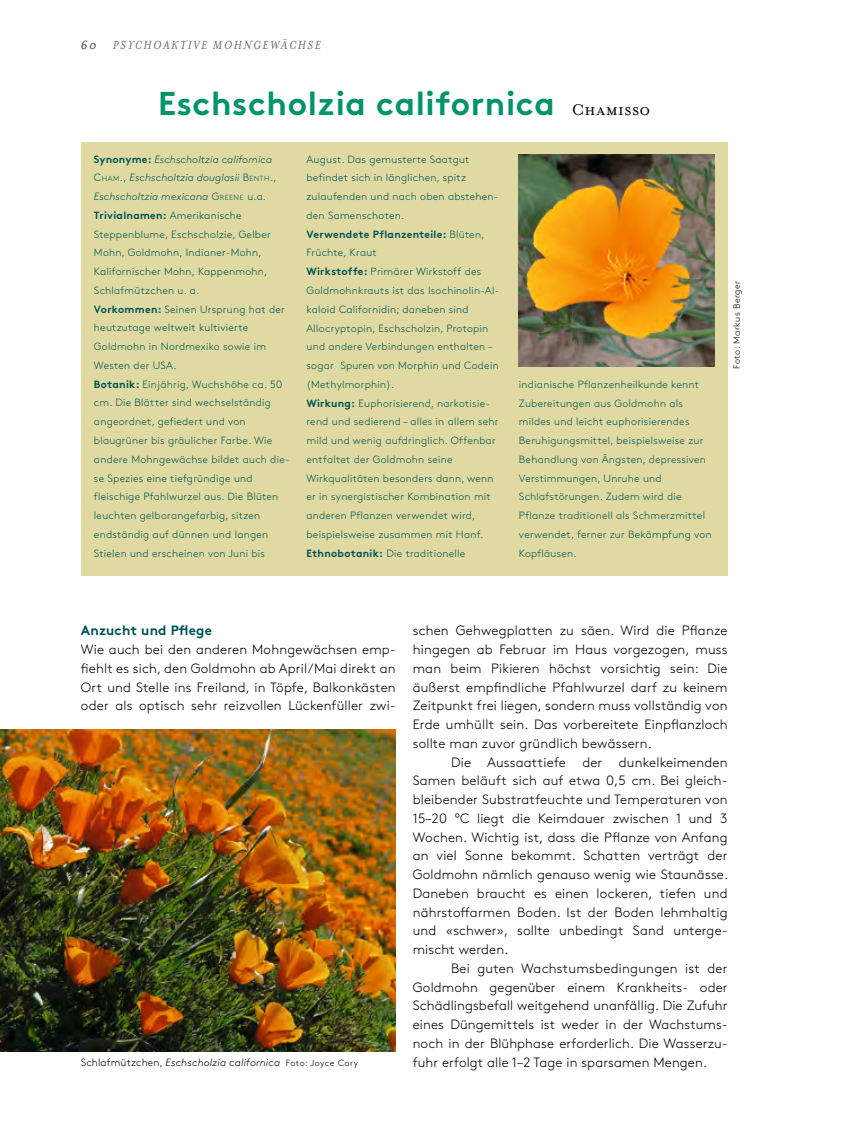
<style>
.page{position:relative;width:851px;height:1127px;background:#fff}
.page>*{position:absolute;margin:0;border:0;box-sizing:border-box;transform-origin:0 0}
.t1{font:700 33px "Brown Std";letter-spacing:.02em;color:#009468}
.t2{font:300 13.5px/18.8px "Brown Std";letter-spacing:.01em;color:#000;text-align:justify}
.t3{font:italic 13.5px "Mrs Eaves";letter-spacing:.12em;color:#686867}
.t4{font:700 13.5px "Brown Std";letter-spacing:.015em;color:#005356}
.t5{font:300 10.5px/18.8px "Brown Std";letter-spacing:.025em;color:#005356}
.t6{font:italic 300 10.5px "Brown Std";letter-spacing:.015em;color:#000}
.t7{font:300 9px "Brown Std";letter-spacing:.05em;color:#000}
.s1{font-family:"Mrs Eaves Small Caps";font-weight:400;font-size:18px;color:#000}
.s2{font-weight:700}
.s3{font-style:italic}
.s4{font-style:inherit}
.s5{font-size:7.35px}
.s6{font-style:normal}
.s7{font-style:normal;font-size:9px}
</style>
<div class="page">
<div style="left:81px;top:142px;width:646px;height:433px;background:#e0daa2"></div>
<img style="left:518px;top:155px;width:196px;height:212px">
<img style="left:0;top:729px;width:395px;height:322px">
<p class="t3" style="left:81px;top:37px;width:241px">60 PSYCHOAKTIVE MOHNGEWÄCHSE</p>
<h1 class="t1" style="left:158px;top:83px;width:493px">Eschscholzia californica <span class="s1">Chamisso</span></h1>
<p class="t5" style="left:94px;top:150px;width:197px"><span class="s2">Synonyme:</span> <span class="s3">Eschscholtzia californica </span><span class="s4">C</span><span class="s5">HAM</span><span class="s4">.</span>, <span class="s3">Eschscholtzia douglasii</span> <span class="s4">B</span><span class="s5">ENTH</span><span class="s4">.</span><span class="s3">, Eschscholtzia mexicana</span> <span class="s4">G</span> <span class="s5">REENE</span> u.a.<br><span class="s2">Trivialnamen:</span> Amerikanische Steppenblume, Eschscholzie, Gelber Mohn, Goldmohn, Indianer- Mohn, Kalifornischer Mohn, Kappenmohn, Schlafmützchen u. a.<br><span class="s2">Vorkommen:</span> Seinen Ursprung hat der heutzutage weltweit kultivierte Goldmohn in Nordmexiko sowie im Westen der USA.<br><span class="s2">Botanik:</span> Einjährig, Wuchshöhe ca. 50 cm. Die Blätter sind wechselständig angeordnet, gefiedert und von blaugrüner bis gräulicher Farbe. Wie andere Mohngewächse bildet auch die&shy;se Spezies eine tiefgründige und fleischige Pfahlwurzel aus. Die Blüten leuchten gelborangefarbig, sitzen endständig auf dünnen und langen Stielen und erscheinen von Juni bis</p>
<p class="t5" style="left:306px;top:150px;width:194px">August. Das gemusterte Saatgut befindet sich in länglichen, spitz zulaufenden und nach oben abstehen&shy;den Samenschoten.<br><span class="s2">Verwendete Pflanzenteile:</span> Blüten, Früchte, Kraut<br><span class="s2">Wirkstoffe:</span> Primärer Wirkstoff des Goldmohnkrauts ist das Isochinolin-Al&shy;kaloid Californidin; daneben sind Allocryptopin, Eschscholzin, Protopin und andere Verbindungen enthalten – sogar Spuren von Morphin und Codein (Methylmorphin).<br><span class="s2">Wirkung:</span> Euphorisierend, narkotisie&shy;rend und sedierend – alles in allem sehr mild und wenig aufdringlich. Offenbar entfaltet der Goldmohn seine Wirkqualitäten besonders dann, wenn er in synergistischer Kombination mit anderen Pflanzen verwendet wird, beispielsweise zusammen mit Hanf.<br><span class="s2">Ethnobotanik:</span> Die traditionelle</p>
<p class="t5" style="left:519px;top:375px;width:194px">indianische Pflanzenheilkunde kennt Zubereitungen aus Goldmohn als mildes und leicht euphorisierendes Beruhigungsmittel, beispielsweise zur Behandlung von Ängsten, depressiven Verstimmungen, Unruhe und Schlafstörungen. Zudem wird die Pflanze traditionell als Schmerzmittel verwendet, ferner zur Bekämpfung von Kopfläusen.</p>
<p class="t7" style="left:731px;top:369px;width:90px;rotate:-90deg">Foto: Markus Berger</p>
<p class="t4" style="left:81px;top:622px;width:133px">Anzucht und Pflege</p>
<p class="t2" style="left:81px;top:640px;width:316px">Wie auch bei den anderen Mohngewächsen emp&shy;fiehlt es sich, den Goldmohn ab April/Mai direkt an Ort und Stelle ins Freiland, in Töpfe, Balkonkästen oder als optisch sehr reizvollen Lückenfüller zwi-</p>
<p class="t2" style="left:412px;top:621px;width:316px">schen Gehwegplatten zu säen. Wird die Pflanze hingegen ab Februar im Haus vorgezogen, muss man beim Pikieren höchst vorsichtig sein: Die äußerst empfindliche Pfahlwurzel darf zu keinem Zeitpunkt frei liegen, sondern muss vollständig von Erde umhüllt sein. Das vorbereitete Einpflanzloch sollte man zuvor gründlich bewässern.</p>
<p class="t2" style="left:412px;top:753px;width:317px;text-indent:38px">Die Aussaattiefe der dunkelkeimenden Samen beläuft sich auf etwa 0,5 cm. Bei gleich&shy;bleibender Substratfeuchte und Temperaturen von 15–20 °C liegt die Keimdauer zwischen 1 und 3<br>Wochen. Wichtig ist, dass die Pflanze von Anfang an viel Sonne bekommt. Schatten verträgt der Goldmohn nämlich genauso wenig wie Staunässe.<br>Daneben braucht es einen lockeren, tiefen und nährstoffarmen Boden. Ist der Boden lehmhaltig und «schwer», sollte unbedingt Sand unterge&shy;mischt werden.</p>
<p class="t2" style="left:412px;top:959px;width:316px;text-align:left;text-indent:38px">Bei guten Wachstumsbedingungen ist der Goldmohn gegenüber einem Krankheits- oder Schädlingsbefall weitgehend unanfällig. Die Zufuhr eines Düngemittels ist weder in der Wachstums&shy;noch in der Blühphase erforderlich. Die Wasserzu-</p>
<p class="t6" style="left:81px;top:1057px;width:279px"><span class="s6">Schlafmützchen,</span> Eschscholzia californica <span class="s7">Foto: Joyce Cory</span></p>
<p class="t2" style="left:412px;top:1053px;width:296px">fuhr erfolgt alle 1–2 Tage in sparsamen Mengen.</p>
</div>
